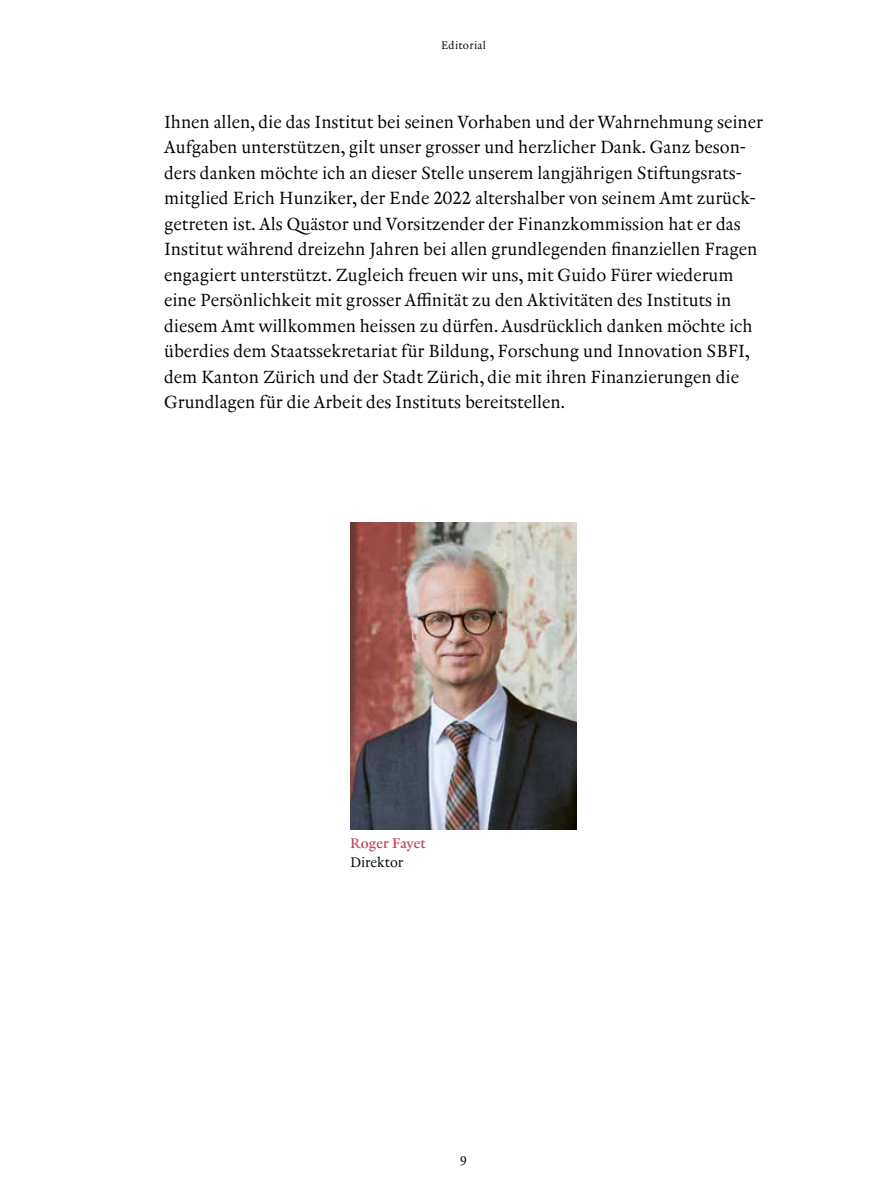
<style>
.page{position:relative;width:893px;height:1191px;background:#fff}
.page>*{position:absolute;margin:0;border:0;box-sizing:border-box;transform-origin:0 0}
.t1{font:18px/25.5px "Renard No 3";color:#000}
.t2{font:14.25px "Renard No 1";letter-spacing:.01em;color:#bd4b5e}
.t3{font:14.25px "Renard No 3";color:#000}
.t4{font:12.75px "Renard No 3";color:#000}
.t5{font:11.25px "Renard No 3";letter-spacing:.025em;color:#000}
</style>
<div class="page">
<img style="left:350px;top:523px;width:227px;height:306px">
<p class="t5" style="left:441px;top:38px;width:46px">Editorial</p>
<p class="t1" style="left:164px;top:109px;width:600px">Ihnen allen, die das Institut bei seinen Vorhaben und der Wahrnehmung seiner Aufgaben unterstützen, gilt unser grosser und herzlicher Dank. Ganz beson&shy;ders danken möchte ich an dieser Stelle unserem langjährigen Stiftungsrats&shy;mitglied Erich Hunziker, der Ende 2022 altershalber von seinem Amt zurück&shy;getreten ist. Als Quästor und Vorsitzender der Finanzkommission hat er das Institut während dreizehn Jahren bei allen grundlegenden finanziellen Fragen engagiert unterstützt. Zugleich freuen wir uns, mit Guido Fürer wiederum eine Persönlichkeit mit grosser Affinität zu den Aktivitäten des Instituts in diesem Amt willkommen heissen zu dürfen. Ausdrücklich danken möchte ich überdies dem Staatssekretariat für Bildung, Forschung und Innovation SBFI, dem Kanton Zürich und der Stadt Zürich, die mit ihren Finanzierungen die Grundlagen für die Arbeit des Instituts bereitstellen.</p>
<p class="t2" style="left:350px;top:835px;width:77px">Roger Fayet</p>
<p class="t3" style="left:350px;top:854px;width:55px">Direktor</p>
<p class="t4" style="left:460px;top:1153px;width:8px">9</p>
</div>
